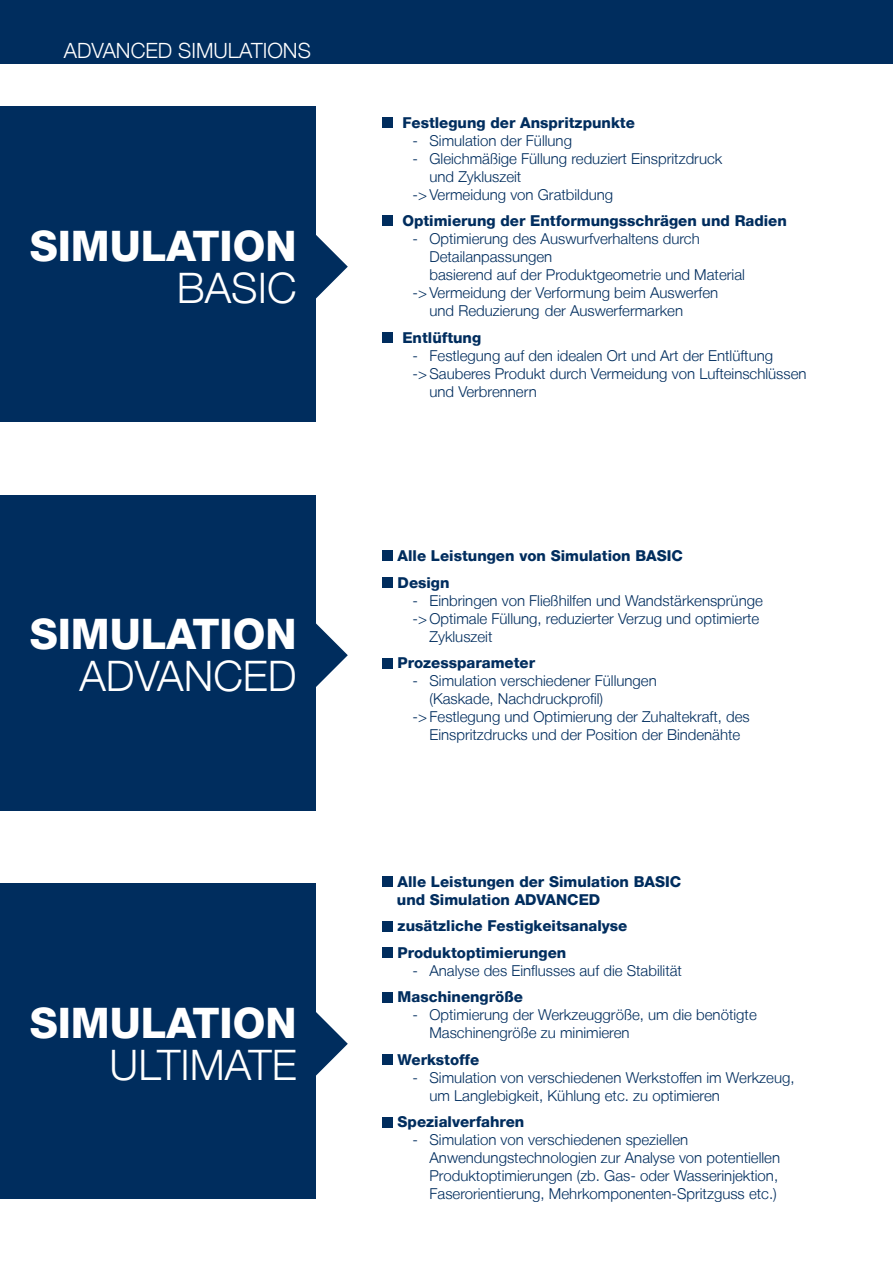
<style>
.page{position:relative;width:893px;height:1263px;background:#fff}
.page>*{position:absolute;margin:0;border:0;box-sizing:border-box;transform-origin:0 0}
.t1{font:800 42px "Helvetica Neue LT";color:#fff}
.t2{font:300 42px "Helvetica Neue LT";color:#fff}
.t3{font:300 21px "Helvetica Neue LT";color:#fff}
.t4{font:300 15px/18px "Helvetica Neue LT";color:#002d5e}
.t5{font:800 15px/26.5px "Helvetica Neue LT";color:#002d5e}
</style>
<div class="page">
<div style="left:0;top:0;width:893px;height:64px;background:#002d5e"></div>
<svg style="left:316px;top:235px;width:32px;height:64px"></svg>
<div style="left:0;top:106px;width:316px;height:316px;background:#002d5e"></div>
<div style="left:383px;top:117px;width:10px;height:10px;background:#002d5e"></div>
<div style="left:383px;top:216px;width:10px;height:10px;background:#002d5e"></div>
<div style="left:383px;top:332px;width:10px;height:10px;background:#002d5e"></div>
<svg style="left:316px;top:623px;width:32px;height:64px"></svg>
<div style="left:0;top:495px;width:316px;height:316px;background:#002d5e"></div>
<div style="left:383px;top:551px;width:10px;height:10px;background:#002d5e"></div>
<div style="left:383px;top:577px;width:10px;height:11px;background:#002d5e"></div>
<div style="left:383px;top:658px;width:10px;height:10px;background:#002d5e"></div>
<svg style="left:316px;top:1012px;width:32px;height:64px"></svg>
<div style="left:0;top:883px;width:316px;height:316px;background:#002d5e"></div>
<div style="left:383px;top:876px;width:10px;height:11px;background:#002d5e"></div>
<div style="left:383px;top:921px;width:10px;height:10px;background:#002d5e"></div>
<div style="left:383px;top:947px;width:10px;height:11px;background:#002d5e"></div>
<div style="left:383px;top:992px;width:10px;height:10px;background:#002d5e"></div>
<div style="left:383px;top:1054px;width:10px;height:11px;background:#002d5e"></div>
<div style="left:383px;top:1117px;width:10px;height:10px;background:#002d5e"></div>
<h2 class="t3" style="left:64px;top:37px;width:249px">ADVANCED SIMULATIONS</h2>
<h1 class="t1" style="left:30px;top:221px;width:268px">SIMULATION</h1>
<h1 class="t2" style="left:177px;top:262px;width:121px">BASIC</h1>
<h1 class="t1" style="left:30px;top:609px;width:268px">SIMULATION</h1>
<h1 class="t2" style="left:79px;top:650px;width:219px">ADVANCED</h1>
<h1 class="t1" style="left:30px;top:998px;width:268px">SIMULATION</h1>
<h1 class="t2" style="left:110px;top:1039px;width:188px">ULTIMATE</h1>
<p class="t5" style="left:402px;top:109px;width:234px">Festlegung der Anspritzpunkte</p>
<p class="t4" style="left:412px;top:131px;width:161px">- Simulation der Füllung</p>
<p class="t4" style="left:412px;top:149px;width:311px">- Gleichmäßige Füllung reduziert Einspritzdruck</p>
<p class="t4" style="left:429px;top:167px;width:93px">und Zykluszeit</p>
<p class="t4" style="left:412px;top:185px;width:202px">-&gt; Vermeidung von Gratbildung</p>
<p class="t5" style="left:402px;top:207px;width:386px">Optimierung der Entformungsschrägen und Radien</p>
<p class="t4" style="left:412px;top:229px;width:289px">- Optimierung des Auswurfverhaltens durch</p>
<p class="t4" style="left:429px;top:247px;width:124px">Detailanpassungen</p>
<p class="t4" style="left:429px;top:265px;width:317px">basierend auf der Produktgeometrie und Material</p>
<p class="t4" style="left:412px;top:283px;width:307px">-&gt; Vermeidung der Verformung beim Auswerfen</p>
<p class="t4" style="left:429px;top:301px;width:255px">und Reduzierung der Auswerfermarken</p>
<p class="t5" style="left:402px;top:324px;width:80px">Entlüftung</p>
<p class="t4" style="left:412px;top:346px;width:362px">- Festlegung auf den idealen Ort und Art der Entlüftung</p>
<p class="t4" style="left:412px;top:364px;width:396px">-&gt; Sauberes Produkt durch Vermeidung von Lufteinschlüssen</p>
<p class="t4" style="left:429px;top:382px;width:109px">und Verbrennern</p>
<p class="t5" style="left:398px;top:542px;width:287px">Alle Leistungen von Simulation BASIC<br>Design</p>
<p class="t4" style="left:412px;top:591px;width:352px">- Einbringen von Fließhilfen und Wandstärkensprünge</p>
<p class="t4" style="left:412px;top:609px;width:348px">-&gt; Optimale Füllung, reduzierter Verzug und optimierte</p>
<p class="t4" style="left:429px;top:627px;width:65px">Zykluszeit</p>
<p class="t5" style="left:398px;top:649px;width:139px">Prozessparameter</p>
<p class="t4" style="left:412px;top:671px;width:246px">- Simulation verschiedener Füllungen</p>
<p class="t4" style="left:429px;top:689px;width:175px">(Kaskade, Nachdruckprofil)</p>
<p class="t4" style="left:412px;top:707px;width:339px">-&gt; Festlegung und Optimierung der Zuhaltekraft, des</p>
<p class="t4" style="left:429px;top:725px;width:312px">Einspritzdrucks und der Position der Bindenähte</p>
<p class="t5" style="left:397px;top:872px;width:286px;line-height:18px">Alle Leistungen der Simulation BASIC und Simulation ADVANCED</p>
<p class="t5" style="left:398px;top:912px;width:231px">zusätzliche Festigkeitsanalyse<br>Produktoptimierungen</p>
<p class="t4" style="left:412px;top:961px;width:271px">- Analyse des Einflusses auf die Stabilität</p>
<p class="t5" style="left:398px;top:983px;width:127px">Maschinengröße</p>
<p class="t4" style="left:429px;top:1005px;width:329px;text-indent:-17px">- Optimierung der Werkzeuggröße, um die benötigte<br>Maschinengröße zu minimieren</p>
<p class="t5" style="left:398px;top:1046px;width:83px">Werkstoffe</p>
<p class="t4" style="left:429px;top:1068px;width:367px;text-indent:-17px">- Simulation von verschiedenen Werkstoffen im Werkzeug, um Langlebigkeit, Kühlung etc. zu optimieren</p>
<p class="t5" style="left:398px;top:1108px;width:128px">Spezialverfahren</p>
<p class="t4" style="left:429px;top:1130px;width:352px;text-indent:-17px">- Simulation von verschiedenen speziellen Anwendungstechnologien zur Analyse von potentiellen Produktoptimierungen (zb. Gas- oder Wasserinjektion, Faserorientierung, Mehrkomponenten-Spritzguss etc.)</p>
</div>
